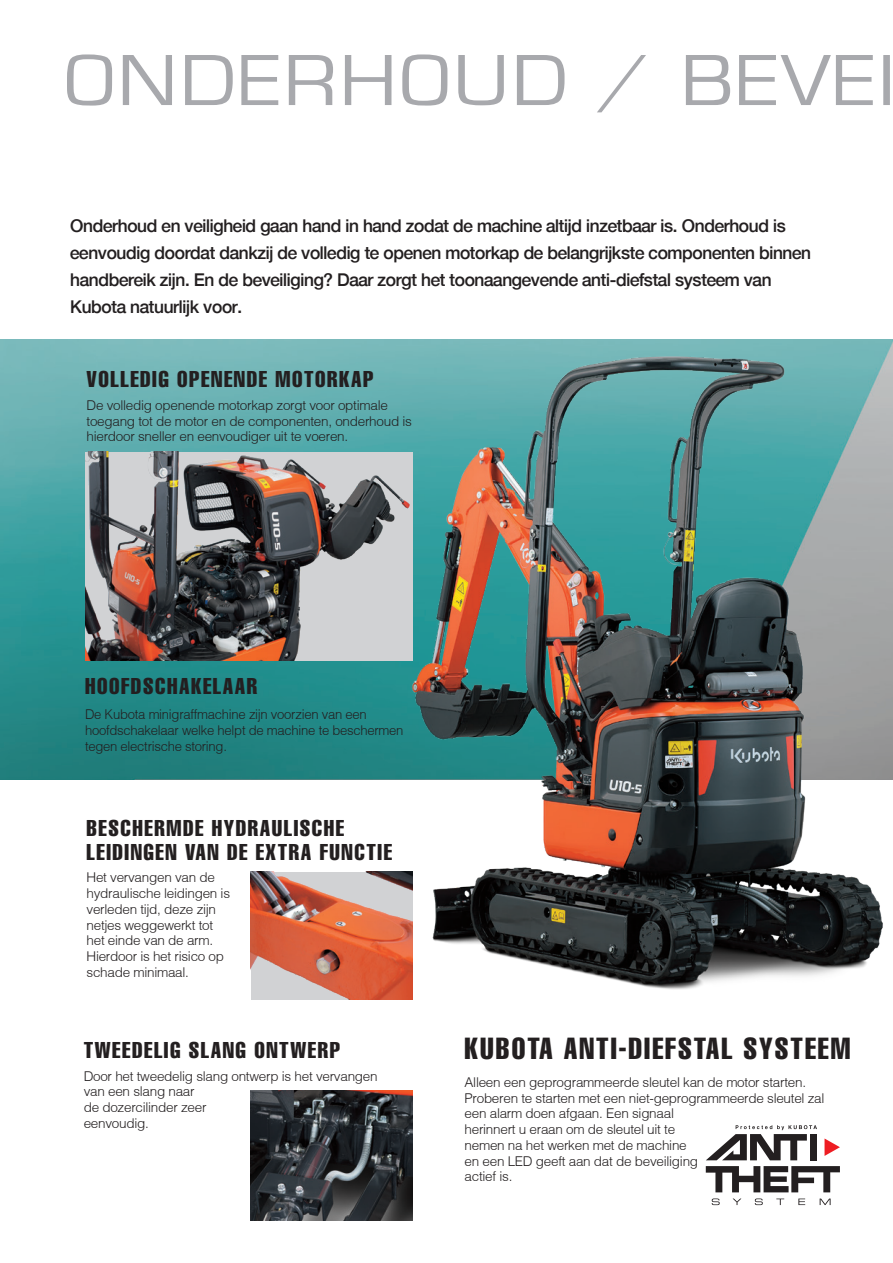
<style>
.page{position:relative;width:893px;height:1263px;background:#fff}
.page>*{position:absolute;margin:0;border:0;box-sizing:border-box;transform-origin:0 0}
.t1{font:75px "Eurostile Ext";letter-spacing:.03em;color:#a8a9ad}
.t2{font:extra-condensed 30px "Helvetica";letter-spacing:.07em;color:#231f20}
.t3{font:extra-condensed 22.5px/24px "Helvetica";letter-spacing:.07em;color:#231f20}
.t4{font:500 18px/27px "Helvetica";letter-spacing:-.015em;color:#231f20}
.t5{font:300 13.5px/15.8px "Helvetica";letter-spacing:-.02em;color:#231f20}
</style>
<div class="page">
<img style="left:0;top:339px;width:893px;height:440px">
<svg style="left:712px;top:1198px;width:8px;height:7px"></svg>
<svg style="left:733px;top:1198px;width:8px;height:7px"></svg>
<svg style="left:755px;top:1198px;width:8px;height:7px"></svg>
<svg style="left:776px;top:1198px;width:8px;height:7px"></svg>
<svg style="left:798px;top:1198px;width:7px;height:7px"></svg>
<svg style="left:820px;top:1198px;width:11px;height:7px"></svg>
<svg style="left:706px;top:1166px;width:134px;height:26px"></svg>
<svg style="left:824px;top:1138px;width:16px;height:18px"></svg>
<svg style="left:706px;top:1125px;width:111px;height:35px"></svg>
<img style="left:85px;top:452px;width:320px;height:208px">
<img style="left:251px;top:872px;width:154px;height:127px">
<img style="left:405px;top:350px;width:488px;height:650px">
<img style="left:251px;top:1091px;width:161px;height:129px">
<p class="t1" style="left:64px;top:41px;width:833px">ONDERHOUD / BEVEI</p>
<p class="t4" style="left:70px;top:212px;width:742px">Onderhoud en veiligheid gaan hand in hand zodat de machine altijd inzetbaar is. Onderhoud is eenvoudig doordat dankzij de volledig te openen motorkap de belangrijkste componenten binnen handbereik zijn. En de beveiliging? Daar zorgt het toonaangevende anti-diefstal systeem van Kubota natuurlijk voor.</p>
<p class="t3" style="left:87px;top:367px;width:289px">VOLLEDIG OPENENDE MOTORKAP</p>
<p class="t5" style="left:87px;top:397px;width:327px">De volledig openende motorkap zorgt voor optimale toegang tot de motor en de componenten, onderhoud is hierdoor sneller en eenvoudiger uit te voeren.</p>
<p class="t3" style="left:85px;top:673px;width:174px">HOOFDSCHAKELAAR</p>
<p class="t5" style="left:85px;top:706px;width:320px">De Kubota minigraffmachine zijn voorzien van een hoofdschakelaar welke helpt de machine te beschermen tegen electrische storing.</p>
<p class="t3" style="left:87px;top:816px;width:307px">BESCHERMDE HYDRAULISCHE<br>LEIDINGEN VAN DE EXTRA FUNCTIE</p>
<p class="t5" style="left:87px;top:870px;width:130px">Het vervangen van de</p>
<p class="t5" style="left:87px;top:885px;width:145px">hydraulische leidingen is</p>
<p class="t5" style="left:87px;top:901px;width:139px">verleden tijd, deze zijn netjes weggewerkt tot het einde van de arm.<br>Hierdoor is het risico op schade minimaal.</p>
<p class="t3" style="left:84px;top:1038px;width:258px">TWEEDELIG SLANG ONTWERP</p>
<p class="t5" style="left:84px;top:1068px;width:295px">Door het tweedelig slang ontwerp is het vervangen van een slang naar<br>de dozercilinder zeer<br>eenvoudig.</p>
<p class="t2" style="left:465px;top:1029px;width:387px">KUBOTA ANTI-DIEFSTAL SYSTEEM</p>
<p class="t5" style="left:465px;top:1074px;width:361px">Alleen een geprogrammeerde sleutel kan de motor starten.<br>Proberen te starten met een niet-geprogrammeerde sleutel zal een alarm doen afgaan. Een signaal<br>herinnert u eraan om de sleutel uit te<br>nemen na het werken met de machine<br>en een LED geeft aan dat de beveiliging<br>actief is.</p>
</div>
